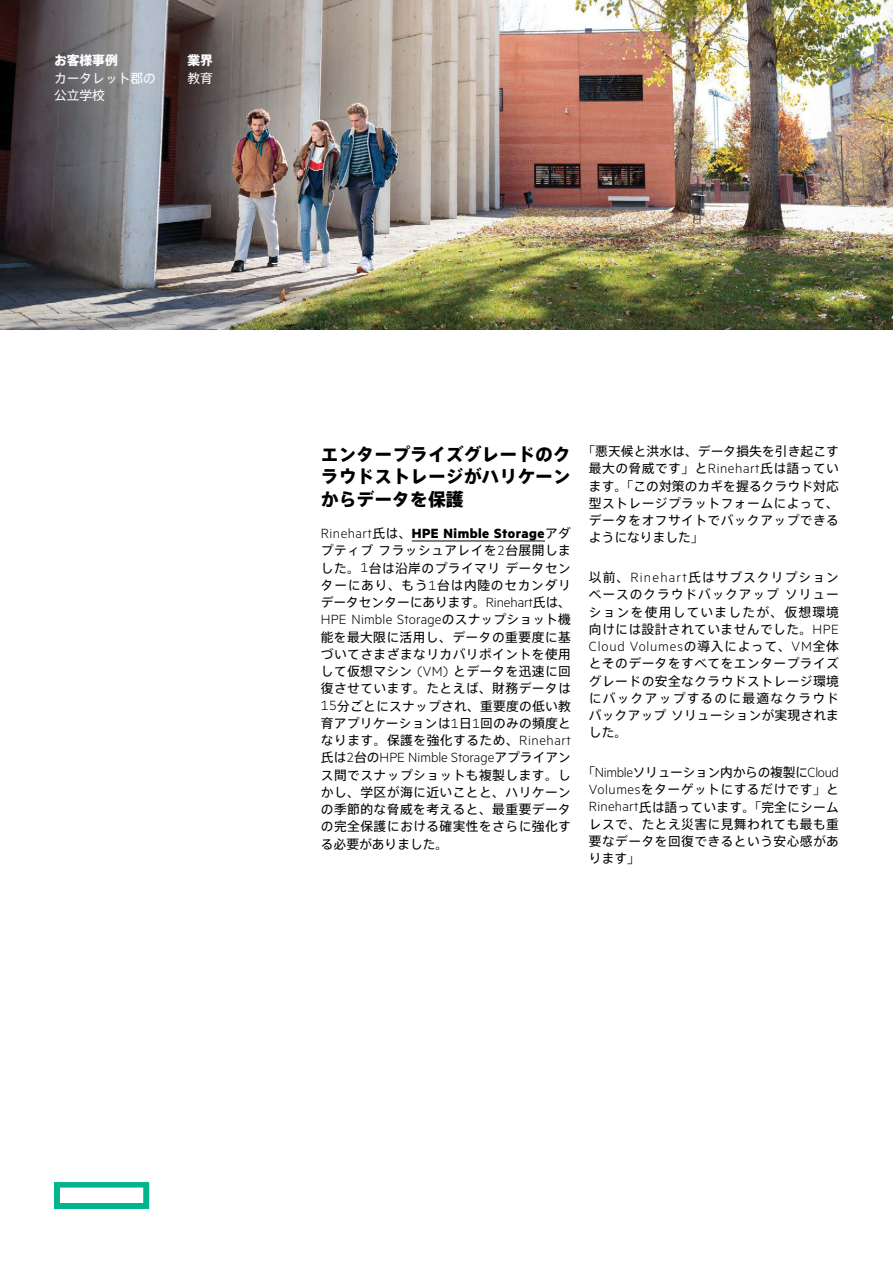
<style>
.page{position:relative;width:893px;height:1263px;background:#fff}
.page>*{position:absolute;margin:0;border:0;box-sizing:border-box;transform-origin:0 0}
.Body_subheadline_Met{font:800 17.85px/22.5px "Axis Pro N";color:#000;text-align:justify}
.Body_text_MetricHPE{font:300 15px "Metric HPE";letter-spacing:.015em;color:#000}
.Body_text_MetricHPE-2{font:700 15px "Metric HPE";letter-spacing:.03em;color:#000}
.Body_text_MetricHPE-3{font:300 15px "Metric HPE";letter-spacing:.055em;color:#000}
.Body_text_MetricHPE-4{font:12.75px/17.2px "Axis Pro N";letter-spacing:.035em;color:#000;text-align:justify}
.Body_text_last_Metri{font:12.75px/17.2px "Axis Pro N";letter-spacing:.035em;color:#000;text-align:justify}
.Descriptor_MetricHPE{font:12.75px/17.2px "Axis Pro N";color:#fff}
.Descriptor_MetricHPE-2{font:800 12.75px/17.2px "Axis Pro N";color:#fff}
.Page_number_Simple_P{font:11.55px "Axis Pro N";color:#fff}
.s1{font-weight:800}
.s2{font-weight:400}
.s3{font-family:"Simple Pro";font-size:13.5px}
.s4{font-weight:300}
.s5{font-family:"Axis Pro N";font-weight:400;font-size:12.75px}
.s6{font-family:"Metric HPE";font-weight:300;font-size:15px}
</style>
<div class="page">
<img style="left:0;top:0;width:893px;height:330px">
<hr style="left:412px;top:541px;width:133px;height:1px;background:#000">
<svg style="left:54px;top:1182px;width:95px;height:27px"></svg>
<p class="Descriptor_MetricHPE" style="left:54px;top:52px;width:103px"><span class="s1">お客様事例<br></span>カータレット郡の公立学校</p>
<p class="Descriptor_MetricHPE-2" style="left:187px;top:52px;width:27px">業界<span class="s2">教育</span></p>
<p class="Page_number_Simple_P" style="left:797px;top:54px;width:43px"><span class="s3">3</span>ページ</p>
<p class="Body_subheadline_Met" style="left:321px;top:443px;width:252px">エンタープライズグレードのクラウドストレージがハリケーンからデータを保護</p>
<p class="Body_text_MetricHPE-2" style="left:321px;top:524px;width:252px"><span class="s4">Rinehart</span><span class="s5">氏は、</span>HPE Nimble Storage<span class="s5">アダ</span></p>
<p class="Body_text_MetricHPE-4" style="left:321px;top:542px;width:252px">プティブフラッシュアレイを<span class="s6">2</span>台展開しました。<span class="s6">1</span>台は沿岸のプライマリデータセンターにあり、もう<span class="s6">1</span>台は内陸のセカンダリデータセンターにあります。<span class="s6">Rinehart</span>氏は、</p>
<p class="Body_text_MetricHPE" style="left:321px;top:611px;width:252px">HPE Nimble Storage<span class="s5">のスナップショット機</span></p>
<p class="Body_text_MetricHPE-4" style="left:321px;top:628px;width:252px">能を最大限に活用し、データの重要度に基づいてさまざまなリカバリポイントを使用して仮想マシン <span class="s6">(VM)</span> とデータを迅速に回復させています。たとえば、財務データは<span class="s6">15</span>分ごとにスナップされ、重要度の低い教育アプリケーションは<span class="s6">1</span>日<span class="s6">1</span>回のみの頻度となります。保護を強化するため、<span class="s6">Rinehart</span></p>
<p class="Body_text_MetricHPE" style="left:321px;top:749px;width:252px"><span class="s5">氏は</span>2<span class="s5">台の</span>HPE Nimble Storage<span class="s5">アプライアン</span></p>
<p class="Body_text_MetricHPE-4" style="left:321px;top:766px;width:252px">ス間でスナップショットも複製します。しかし、学区が海に近いことと、ハリケーンの季節的な脅威を考えると、最重要データの完全保護における確実性をさらに強化する必要がありました。</p>
<p class="Body_text_MetricHPE-4" style="left:589px;top:443px;width:252px;text-indent:-6px">「悪天候と洪水は、データ損失を引き起こす最大の脅威です」と<span class="s6">Rinehart</span>氏は語っています。「この対策のカギを握るクラウド対応型ストレージプラットフォームによって、データをオフサイトでバックアップできるようになりました」</p>
<p class="Body_text_MetricHPE-4" style="left:589px;top:569px;width:252px">以前、<span class="s6">Rinehart</span>氏はサブスクリプションベースのクラウドバックアップソリューションを使用していましたが、仮想環境向けには設計されていませんでした。<span class="s6">HPE</span></p>
<p class="Body_text_MetricHPE-3" style="left:589px;top:637px;width:252px">Cloud Volumes<span class="s5">の導入によって、</span>VM<span class="s5">全体</span></p>
<p class="Body_text_MetricHPE-4" style="left:589px;top:655px;width:252px">とそのデータをすべてをエンタープライズグレードの安全なクラウドストレージ環境にバックアップするのに最適なクラウドバックアップソリューションが実現されました。</p>
<p class="Body_text_last_Metri" style="left:589px;top:764px;width:252px;text-indent:-6px">「<span class="s6">Nimble</span>ソリューション内からの複製に<span class="s6">Cloud Volumes</span>をターゲットにするだけです」と<span class="s6">Rinehart</span>氏は語っています。「完全にシームレスで、たとえ災害に見舞われても最も重要なデータを回復できるという安心感があります」</p>
</div>
